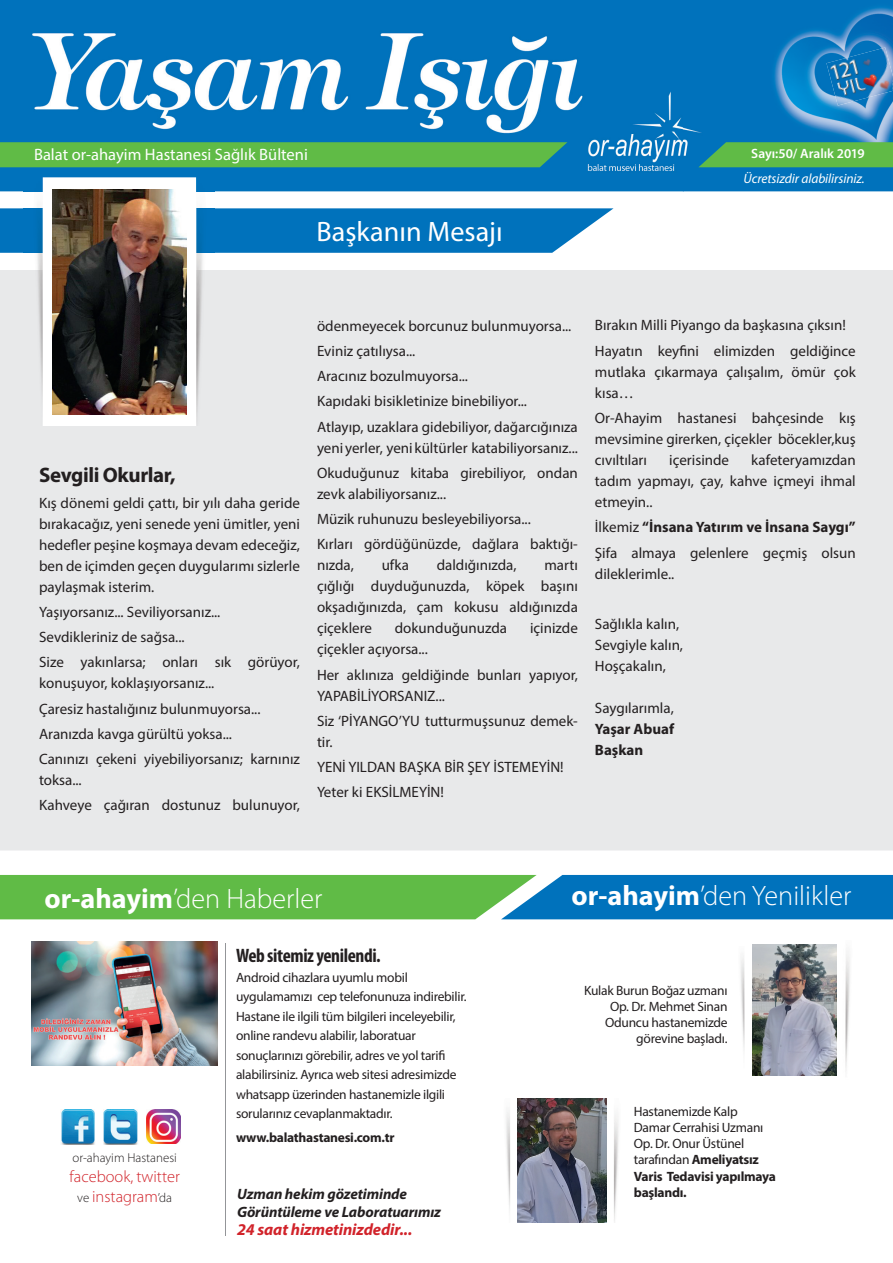
<style>
.page{position:relative;width:893px;height:1263px;background:#fff}
.page>*{position:absolute;margin:0;border:0;box-sizing:border-box;transform-origin:0 0}
.t1{font:300 28.2px "Myriad Pro";color:#fff}
.t2{font:28.2px "Myriad Pro";color:#fff}
.t3{font:700 21px "Myriad Pro";letter-spacing:-.02em;color:#231f20}
.t4{font:700 condensed 19.5px "Myriad Pro";letter-spacing:-.02em;color:#231f20}
.t5{font:16.5px "Myriad Pro";color:#fff}
.t6{font:300 16.5px/19.8px "Myriad Pro";color:#d1232a;text-align:center}
.t7{font:italic 700 16.5px "Myriad Pro";letter-spacing:-.01em;color:#d1232a}
.t8{font:15px/25.2px "Myriad Pro";color:#231f20}
.t9{font:italic 700 15px/18px "Myriad Pro";letter-spacing:-.01em;color:#231f20}
.t10{font:700 15px/21px "Myriad Pro";color:#231f20}
.t11{font:13.5px/16.2px "Myriad Pro";letter-spacing:-.02em;color:#231f20}
.t12{font:italic 13.5px "Myriad Pro";letter-spacing:-.01em;color:#fff}
.t13{font:700 13.5px "Myriad Pro";letter-spacing:-.02em;color:#231f20}
.t14{font:600 13.5px "Myriad Pro";color:#fff}
.t15{font:300 12.9px "Myriad Pro";color:#231f20}
.s1{font-weight:700}
.s2{font-size:12.9px;color:#231f20}
</style>
<div class="page">
<img style="left:506px;top:1098px;width:98px;height:125px">
<img style="left:604px;top:1098px;width:15px;height:125px">
<svg style="left:0;top:208px;width:614px;height:45px;background:#157dc1"></svg>
<svg style="left:0;top:875px;width:893px;height:44px;background:#3d9f7b"></svg>
<img style="left:0;top:0;width:893px;height:191px">
<div style="left:0;top:142px;width:567px;height:25px;background:#60bb46"></div>
<svg style="left:698px;top:142px;width:195px;height:25px;background:#58b54f"></svg>
<img style="left:826px;top:47px;width:67px;height:59px">
<div style="left:0;top:270px;width:893px;height:580px;background:#e8e9ea"></div>
<img style="left:24px;top:178px;width:191px;height:248px">
<img style="left:24px;top:208px;width:191px;height:45px">
<img style="left:52px;top:189px;width:135px;height:225px">
<img style="left:61px;top:1110px;width:34px;height:34px">
<img style="left:104px;top:1110px;width:34px;height:34px">
<img style="left:32px;top:942px;width:186px;height:124px">
<hr style="left:226px;top:943px;width:1px;height:293px;background:#939598">
<img style="left:146px;top:1110px;width:34px;height:34px">
<img style="left:740px;top:945px;width:97px;height:131px">
<img style="left:845px;top:954px;width:5px;height:114px">
<p class="t5" style="left:34px;top:145px;width:275px">Balat or-ahayim Hastanesi Sağlık Bülteni</p>
<p class="t14" style="left:751px;top:145px;width:115px">Sayı:50/ Aralık 2019</p>
<h1 class="t2" style="left:317px;top:214px;width:188px">Başkanın Mesajı</h1>
<p class="t12" style="left:743px;top:170px;width:123px">Ücretsizdir alabilirsiniz.</p>
<h2 class="t3" style="left:39px;top:462px;width:138px">Sevgili Okurlar,</h2>
<p class="t8" style="left:39px;top:492px;width:262px;line-height:21px;text-align:justify">Kış dönemi geldi çattı, bir yılı daha geride bırakacağız, yeni senede yeni ümitler, yeni hedefler peşine koşmaya devam edeceğiz, ben de içimden geçen duygularımı sizlerle paylaşmak isterim.</p>
<p class="t8" style="left:39px;top:599px;width:262px">Yaşıyorsanız... Seviliyorsanız...<br>Sevdikleriniz de sağsa...<br>Size yakınlarsa; onları sık görüyor,</p>
<p class="t8" style="left:39px;top:670px;width:262px">konuşuyor, koklaşıyorsanız...<br>Çaresiz hastalığınız bulunmuyorsa...<br>Aranızda kavga gürültü yoksa...<br>Canınızı çekeni yiyebiliyorsanız; karnınız</p>
<p class="t8" style="left:39px;top:767px;width:262px">toksa...<br>Kahveye çağıran dostunuz bulunuyor,</p>
<p class="t8" style="left:317px;top:313px;width:262px">ödenmeyecek borcunuz bulunmuyorsa...<br>Eviniz çatılıysa...<br>Aracınız bozulmuyorsa...<br>Kapıdaki bisikletinize binebiliyor...<br>Atlayıp, uzaklara gidebiliyor, dağarcığınıza</p>
<p class="t8" style="left:317px;top:435px;width:262px">yeni yerler, yeni kültürler katabiliyorsanız...<br>Okuduğunuz kitaba girebiliyor, ondan</p>
<p class="t8" style="left:317px;top:481px;width:262px">zevk alabiliyorsanız...<br>Müzik ruhunuzu besleyebiliyorsa...<br>Kırları gördüğünüzde, dağlara baktığı-</p>
<p class="t8" style="left:317px;top:552px;width:38px">nızda,</p>
<p class="t8" style="left:382px;top:552px;width:29px">ufka</p>
<p class="t8" style="left:437px;top:552px;width:81px">daldığınızda,</p>
<p class="t8" style="left:317px;top:554px;width:262px;line-height:21px;text-align:justify;text-indent:227px">martı çığlığı duyduğunuzda, köpek başını okşadığınızda, çam kokusu aldığınızda çiçeklere</p>
<p class="t8" style="left:395px;top:615px;width:114px">dokunduğunuzda</p>
<p class="t8" style="left:530px;top:615px;width:49px">içinizde</p>
<p class="t8" style="left:317px;top:636px;width:262px">çiçekler açıyorsa...<br>Her aklınıza geldiğinde bunları yapıyor,</p>
<p class="t8" style="left:317px;top:683px;width:262px">YAPABİLİYORSANIZ...<br>Siz ‘PİYANGO’YU tutturmuşsunuz demek-</p>
<p class="t8" style="left:317px;top:729px;width:248px">tir.<br>YENİ YILDAN BAŞKA BİR ŞEY İSTEMEYİN!<br>Yeter ki EKSİLMEYİN!</p>
<p class="t8" style="left:595px;top:313px;width:262px">Bırakın Milli Piyango da başkasına çıksın!<br>Hayatın keyfini elimizden geldiğince</p>
<p class="t8" style="left:595px;top:361px;width:262px;line-height:21px">mutlaka çıkarmaya çalışalım, ömür çok kısa…</p>
<p class="t8" style="left:595px;top:407px;width:262px;line-height:21px;text-align:justify">Or-Ahayim hastanesi bahçesinde kış mevsimine girerken, çiçekler böcekler,kuş cıvıltıları</p>
<p class="t8" style="left:595px;top:449px;width:262px;line-height:21px;text-align:justify;text-indent:156px">kafeteryamızdan tadım yapmayı, çay, kahve içmeyi ihmal etmeyin..</p>
<p class="t8" style="left:595px;top:514px;width:262px">İlkemiz <span class="s1">“İnsana Yatırım ve İnsana Saygı”<br></span>Şifa almaya gelenlere geçmiş olsun</p>
<p class="t8" style="left:595px;top:561px;width:81px">dileklerimle..</p>
<p class="t8" style="left:595px;top:613px;width:90px;line-height:21px">Sağlıkla kalın,<br>Sevgiyle kalın,<br>Hoşçakalın,</p>
<p class="t8" style="left:595px;top:695px;width:80px">Saygılarımla,</p>
<p class="t10" style="left:595px;top:718px;width:81px">Yaşar Abuaf<br>Başkan</p>
<p class="t8" style="left:669px;top:447px;width:61px">içerisinde</p>
<h1 class="t1" style="left:44px;top:881px;width:280px"><span class="s1">or-ahayim</span>’den Haberler</h1>
<p class="t15" style="left:72px;top:1150px;width:106px">or-ahayim Hastanesi</p>
<p class="t6" style="left:70px;top:1166px;width:112px">facebook, twitter <span class="s2">ve</span> instagram<span class="s2">’da</span></p>
<h3 class="t4" style="left:236px;top:944px;width:146px">Web sitemiz yenilendi.</h3>
<p class="t11" style="left:236px;top:967px;width:232px;line-height:19.5px">Android cihazlara uyumlu mobil uygulamamızı cep telefonunuza indirebilir.<br>Hastane ile ilgili tüm bilgileri inceleyebilir, online randevu alabilir, laboratuar sonuçlarınızı görebilir, adres ve yol tarifi alabilirsiniz. Ayrıca web sitesi adresimizde whatsapp üzerinden hastanemizle ilgili sorularınız cevaplanmaktadır.</p>
<p class="t13" style="left:236px;top:1129px;width:160px">www.balathastanesi.com.tr</p>
<p class="t9" style="left:237px;top:1185px;width:205px">Uzman hekim gözetiminde<br>Görüntüleme ve Laboratuarımız</p>
<p class="t7" style="left:237px;top:1219px;width:177px">24 saat hizmetinizdedir...</p>
<h1 class="t1" style="left:571px;top:879px;width:282px"><span class="s1">or-ahayim</span>’den Yenilikler</h1>
<p class="t11" style="left:584px;top:982px;width:145px;text-align:right">Kulak Burun Boğaz uzmanı<br>Op. Dr. Mehmet Sinan<br>Oduncu hastanemizde görevine başladı.</p>
<p class="t11" style="left:634px;top:1103px;width:144px">Hastanemizde Kalp<br>Damar Cerrahisi Uzmanı<br>Op. Dr. Onur Üstünel tarafından <span class="s1">Ameliyatsız<br>Varis Tedavisi yapılmaya başlandı.</span></p>
</div>
